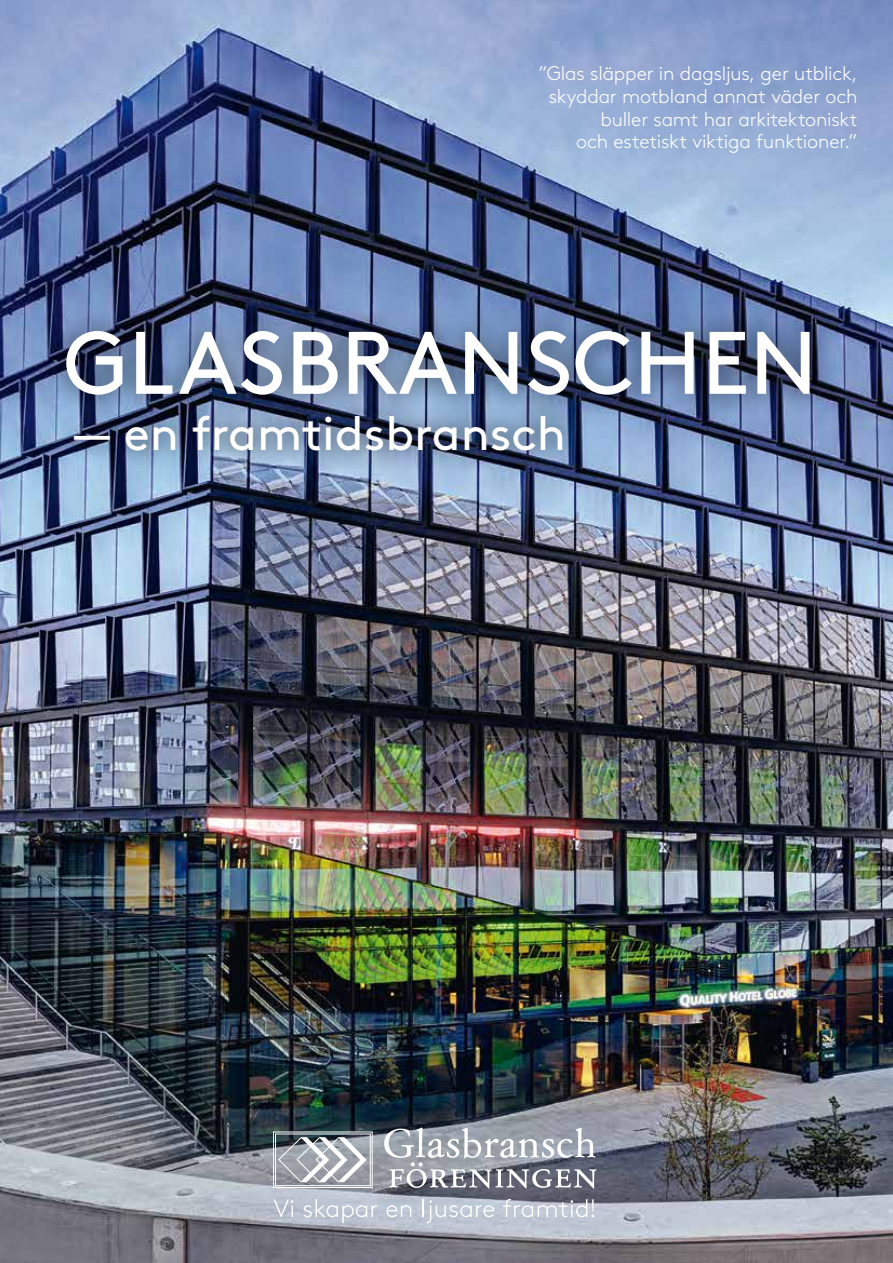
<style>
.page{position:relative;width:893px;height:1263px;background:#fff}
.page>*{position:absolute;margin:0;border:0;box-sizing:border-box;transform-origin:0 0}
.t1{font:88.5px "Brown Std";color:#fff}
.t2{font:47.7px "Brown Std";color:#fff}
.t3{font:300 19.65px/23px "Brown Std";letter-spacing:-.01em;color:#fff;text-align:right}
</style>
<div class="page">
<img style="left:0;top:0;width:893px;height:1263px">
<div style="left:42px;top:306px;width:793px;height:168px;background:#000;opacity:.5"></div>
<svg style="left:274px;top:1199px;width:20px;height:18px"></svg>
<svg style="left:303px;top:1199px;width:74px;height:24px;background:#c6ccd7"></svg>
<svg style="left:387px;top:1205px;width:24px;height:12px"></svg>
<svg style="left:423px;top:1199px;width:71px;height:24px;background:#c7cfd9"></svg>
<svg style="left:503px;top:1199px;width:91px;height:18px;background:#bcc1cc"></svg>
<svg style="left:273px;top:1131px;width:100px;height:57px"></svg>
<svg style="left:384px;top:1127px;width:212px;height:62px;background:#9da2ab"></svg>
<p class="t3" style="left:538px;top:62px;width:321px">”Glas släpper in dagsljus, ger utblick, skyddar motbland annat väder och buller samt har arkitektoniskt<br>och estetiskt viktiga funktioner.”</p>
<h1 class="t1" style="left:63px;top:311px;width:756px">GLASBRANSCHEN</h1>
<h2 class="t2" style="left:73px;top:405px;width:494px">— en framtidsbransch</h2>
</div>
